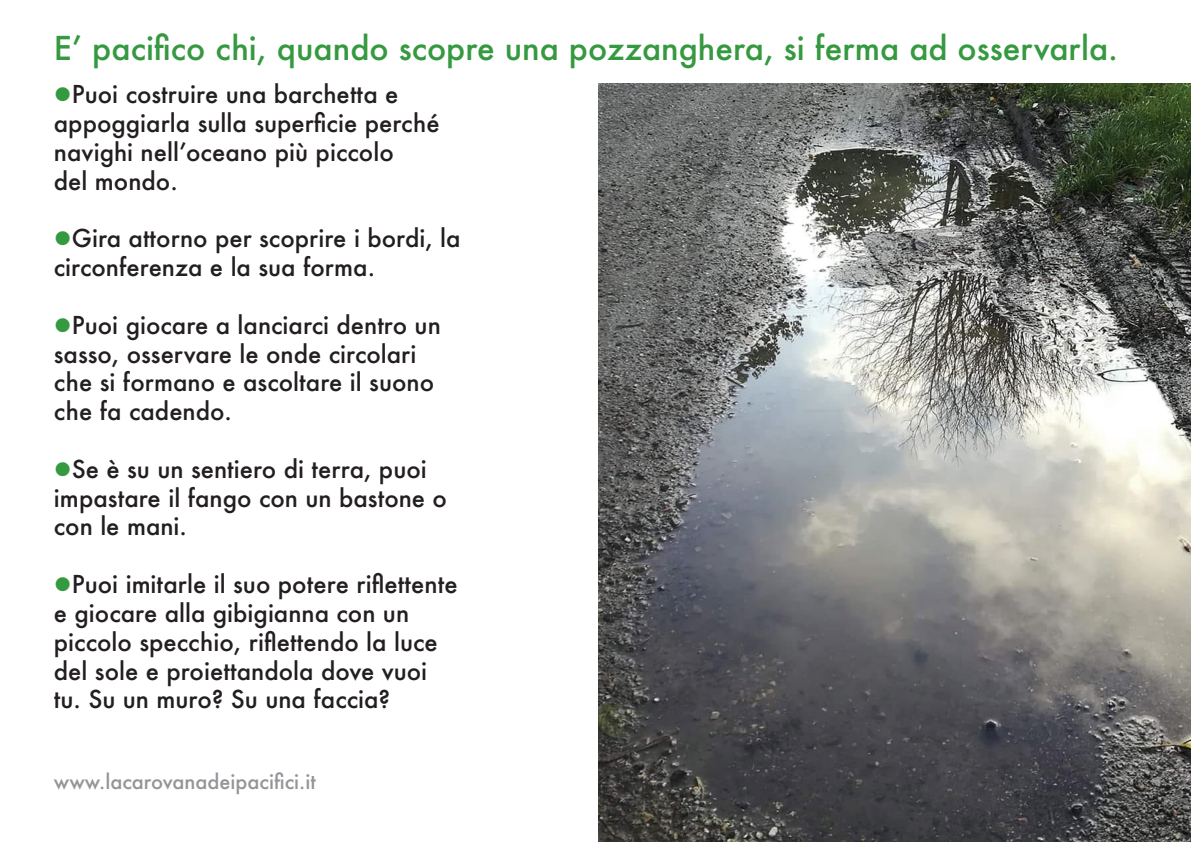
<style>
.page{position:relative;width:1191px;height:842px;background:#fff}
.page>*{position:absolute;margin:0;border:0;box-sizing:border-box;transform-origin:0 0}
.t1{font:500 32px "Futura";color:#359940}
.t2{font:500 24px/28.8px "Futura";color:#231f20}
.t3{font:500 20px "Futura";color:#939598}
.s1{color:#359940}
</style>
<div class="page">
<img style="left:598px;top:84px;width:593px;height:758px">
<h1 class="t1" style="left:54px;top:27px;width:1065px">E’ pacifico chi, quando scopre una pozzanghera, si ferma ad osservarla.</h1>
<p class="t2" style="left:54px;top:80px;width:387px"><span class="s1">●</span>Puoi costruire una barchetta e appoggiarla sulla superficie perché navighi nell’oceano più piccolo<br>del mondo.</p>
<p class="t2" style="left:54px;top:224px;width:408px"><span class="s1">●</span>Gira attorno per scoprire i bordi, la circonferenza e la sua forma.</p>
<p class="t2" style="left:54px;top:310px;width:388px"><span class="s1">●</span>Puoi giocare a lanciarci dentro un sasso, osservare le onde circolari che si formano e ascoltare il suono che fa cadendo.</p>
<p class="t2" style="left:54px;top:454px;width:395px"><span class="s1">●</span>Se è su un sentiero di terra, puoi impastare il fango con un bastone o con le mani.</p>
<p class="t2" style="left:54px;top:569px;width:405px"><span class="s1">●</span>Puoi imitarle il suo potere riflettente e giocare alla gibigianna con un piccolo specchio, riflettendo la luce del sole e proiettandola dove vuoi tu. Su un muro? Su una faccia?</p>
<p class="t3" style="left:54px;top:768px;width:263px">www.lacarovanadeipacifici.it</p>
</div>
